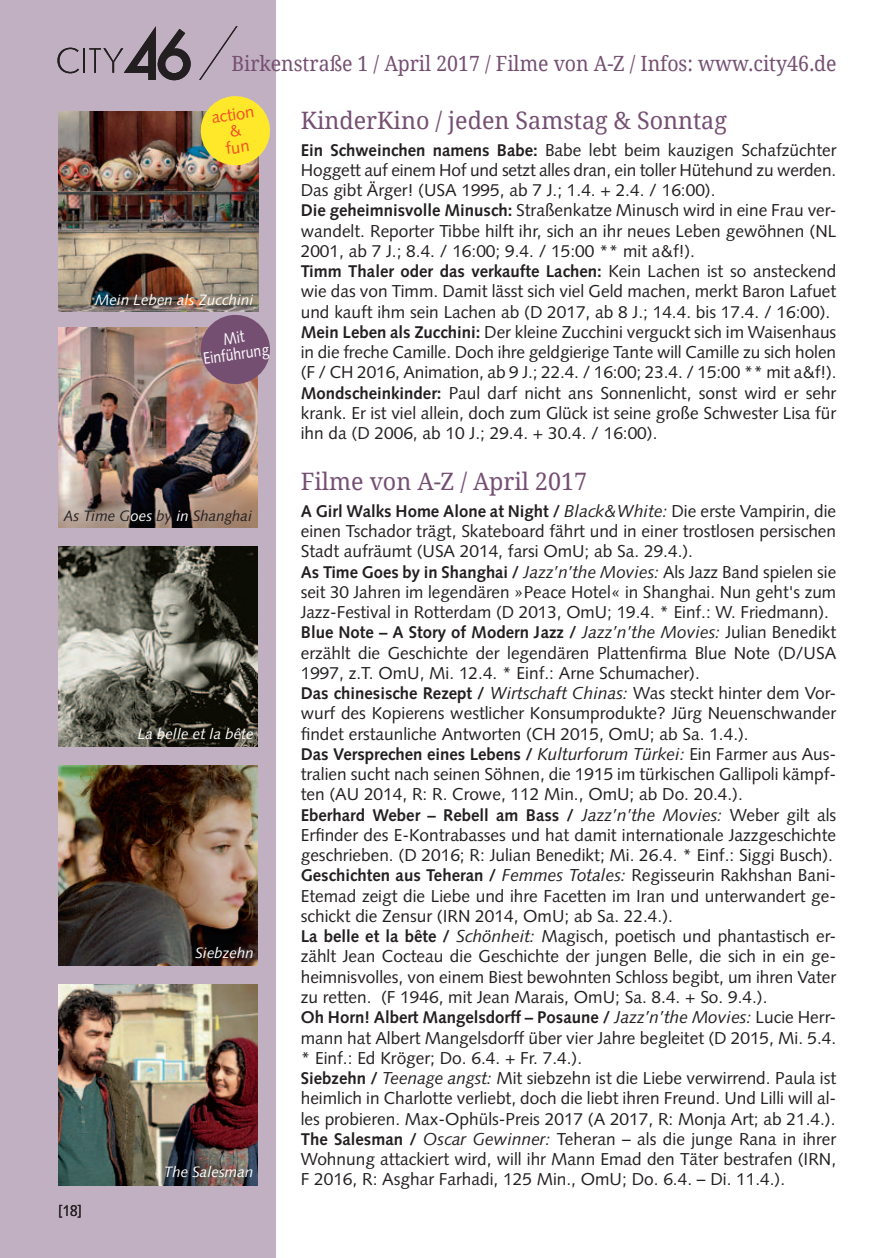
<style>
.page{position:relative;width:893px;height:1258px;background:#fff}
.page>*{position:absolute;margin:0;border:0;box-sizing:border-box;transform-origin:0 0}
.t1{font:24px "Droid Serif";color:#754f72}
.t2{font:21px "Droid Serif";color:#754f72;scale:.93 1}
.t3{font:17.25px/20.2px "Syntax";color:#231f20}
.t4{font:700 16.95px "Syntax";color:#231f20}
.t5{font:16.5px/16.5px "Syntax";color:#fff;text-align:center;scale:.85 1}
.t6{font:16.5px/16.5px "Syntax";color:#f05026;text-align:center}
.t7{font:15.75px "Syntax";color:#231f20;scale:.85 1}
.t8{font:italic 15px "Syntax";color:#fff}
.t9{font:italic 15px "Syntax";color:#231f20}
.s1{font-weight:700;font-size:16.95px}
.s2{font-weight:400;font-size:17.25px}
.s3{font-weight:400;font-style:italic;font-size:17.25px}
.s4{font-style:italic}
.s5{color:#fff}
</style>
<div class="page">
<div style="left:0;top:1px;width:276px;height:1257px;background:#c1b0c2"></div>
<svg style="left:199px;top:26px;width:38px;height:54px"></svg>
<hr style="left:83px;top:48px;width:2px;height:25px;background:#231f20">
<svg style="left:57px;top:48px;width:22px;height:25px"></svg>
<svg style="left:89px;top:26px;width:102px;height:54px"></svg>
<img style="left:58px;top:111px;width:200px;height:201px">
<img style="left:58px;top:984px;width:200px;height:201px">
<img style="left:58px;top:765px;width:200px;height:200px">
<img style="left:58px;top:328px;width:200px;height:200px">
<img style="left:58px;top:546px;width:200px;height:200px">
<svg style="left:198px;top:96px;width:72px;height:72px;background:#e7d34b"></svg>
<svg style="left:198px;top:314px;width:72px;height:72px;background:#88657f"></svg>
<p class="t2" style="left:231px;top:52px;width:652px">Birkenstraße 1 / April 2017 / Filme von A-Z / Infos: www.city46.de</p>
<h1 class="t1" style="left:301px;top:107px;width:427px">KinderKino / jeden Samstag &amp; Sonntag</h1>
<p class="t3" style="left:301px;top:140px;width:537px"><span class="s1">Ein Schweinchen namens Babe:</span> Babe lebt beim kauzigen Schafzüchter Hoggett auf einem Hof und setzt alles dran, ein toller Hütehund zu werden.<br>Das gibt Ärger! (USA 1995, ab 7 J.; 1.4. + 2.4. / 16:00).<br><span class="s1">Die geheimnisvolle Minusch:</span> Straßenkatze Minusch wird in eine Frau ver&shy;wandelt. Reporter Tibbe hilft ihr, sich an ihr neues Leben gewöhnen (NL 2001, ab 7 J.; 8.4. / 16:00; 9.4. / 15:00 ** mit a&amp;f!).</p>
<p class="t4" style="left:301px;top:262px;width:537px">Timm Thaler oder das verkaufte Lachen: <span class="s2">Kein Lachen ist so ansteckend</span></p>
<p class="t3" style="left:301px;top:281px;width:537px">wie das von Timm. Damit lässt sich viel Geld machen, merkt Baron Lafuet und kauft ihm sein Lachen ab (D 2017, ab 8 J.; 14.4. bis 17.4. / 16:00).<br><span class="s1">Mein Leben als Zucchini:</span> Der kleine Zucchini verguckt sich im Waisenhaus in die freche Camille. Doch ihre geldgierige Tante will Camille zu sich holen (F / CH 2016, Animation, ab 9 J.; 22.4. / 16:00; 23.4. / 15:00 ** mit a&amp;f!).<br><span class="s1">Mondscheinkinder:</span> Paul darf nicht ans Sonnenlicht, sonst wird er sehr krank. Er ist viel allein, doch zum Glück ist seine große Schwester Lisa für ihn da (D 2006, ab 10 J.; 29.4. + 30.4. / 16:00).</p>
<h1 class="t1" style="left:301px;top:468px;width:288px">Filme von A-Z / April 2017</h1>
<p class="t4" style="left:301px;top:501px;width:537px">A Girl Walks Home Alone at Night / <span class="s3">Black&amp;White:</span> <span class="s2">Die erste Vampirin, die</span></p>
<p class="t3" style="left:301px;top:521px;width:537px">einen Tschador trägt, Skateboard fährt und in einer trostlosen persischen<br>Stadt aufräumt (USA 2014, farsi OmU; ab Sa. 29.4.).</p>
<p class="t4" style="left:301px;top:562px;width:537px">As Time Goes by in Shanghai / <span class="s3">Jazz’n’the Movies:</span> <span class="s2">Als Jazz Band spielen sie</span></p>
<p class="t3" style="left:301px;top:582px;width:537px">seit 30 Jahren im legendären »Peace Hotel« in Shanghai. Nun geht's zum<br>Jazz-Festival in Rotterdam (D 2013, OmU; 19.4. * Einf.: W. Friedmann).</p>
<p class="t4" style="left:301px;top:623px;width:537px">Blue Note – A Story of Modern Jazz / <span class="s3">Jazz’n’the Movies:</span> <span class="s2">Julian Benedikt</span></p>
<p class="t3" style="left:301px;top:643px;width:537px">erzählt die Geschichte der legendären Plattenfirma Blue Note (D/USA 1997, z.T. OmU, Mi. 12.4. * Einf.: Arne Schumacher).<br><span class="s1">Das chinesische Rezept /</span> <span class="s4">Wirtschaft Chinas:</span> Was steckt hinter dem Vor&shy;wurf des Kopierens westlicher Konsumprodukte? Jürg Neuenschwander findet erstaunliche Antworten (CH 2015, OmU; ab Sa. 1.4.).</p>
<p class="t4" style="left:301px;top:744px;width:537px">Das Versprechen eines Lebens / <span class="s3">Kulturforum Türkei:</span> <span class="s2">Ein Farmer aus Aus-</span></p>
<p class="t3" style="left:301px;top:764px;width:537px">tralien sucht nach seinen Söhnen, die 1915 im türkischen Gallipoli kämpf&shy;ten (AU 2014, R: R. Crowe, 112 Min., OmU; ab Do. 20.4.).</p>
<p class="t4" style="left:301px;top:805px;width:537px">Eberhard Weber – Rebell am Bass / <span class="s3">Jazz’n’the Movies:</span> <span class="s2">Weber gilt als</span></p>
<p class="t3" style="left:301px;top:825px;width:537px">Erfinder des E-Kontrabasses und hat damit internationale Jazzgeschichte geschrieben. (D 2016; R: Julian Benedikt; Mi. 26.4. * Einf.: Siggi Busch).<br><span class="s1">Geschichten aus Teheran /</span> <span class="s4">Femmes Totales:</span> Regisseurin Rakhshan Bani-Etemad zeigt die Liebe und ihre Facetten im Iran und unterwandert ge&shy;schickt die Zensur (IRN 2014, OmU; ab Sa. 22.4.).<br><span class="s1">La belle et la bête /</span> <span class="s4">Schönheit:</span> Magisch, poetisch und phantastisch er&shy;zählt Jean Cocteau die Geschichte der jungen Belle, die sich in ein ge&shy;heimnisvolles, von einem Biest bewohnten Schloss begibt, um ihren Vater zu retten. (F 1946, mit Jean Marais, OmU; Sa. 8.4. + So. 9.4.).</p>
<p class="t4" style="left:301px;top:1007px;width:537px">Oh Horn! Albert Mangelsdorff – Posaune / <span class="s3">Jazz’n’the Movies:</span> <span class="s2">Lucie Herr-</span></p>
<p class="t3" style="left:301px;top:1027px;width:537px">mann hat Albert Mangelsdorff über vier Jahre begleitet (D 2015, Mi. 5.4. * Einf.: Ed Kröger; Do. 6.4. + Fr. 7.4.).<br><span class="s1">Siebzehn /</span> <span class="s4">Teenage angst:</span> Mit siebzehn ist die Liebe verwirrend. Paula ist heimlich in Charlotte verliebt, doch die liebt ihren Freund. Und Lilli will al&shy;les probieren. Max-Ophüls-Preis 2017 (A 2017, R: Monja Art; ab 21.4.).<br><span class="s1">The Salesman /</span> <span class="s4">Oscar Gewinner:</span> Teheran – als die junge Rana in ihrer Wohnung attackiert wird, will ihr Mann Emad den Täter bestrafen (IRN, F 2016, R: Asghar Farhadi, 125 Min., OmU; Do. 6.4. – Di. 11.4.).</p>
<p class="t6" style="left:210px;top:109px;width:45px;rotate:-8deg">action &amp;<br>fun</p>
<p class="t8" style="left:95px;top:291px;width:160px">Mein Leben als Zucchini</p>
<p class="t5" style="left:200px;top:334px;width:79px;rotate:-8deg">Mit<br>Einführung</p>
<p class="t9" style="left:63px;top:507px;width:190px">As Time G<span class="s5">oes</span> by <span class="s5">in</span> Shanghai</p>
<p class="t8" style="left:138px;top:725px;width:117px">La belle et la bête</p>
<p class="t8" style="left:195px;top:944px;width:60px">Siebzehn</p>
<p class="t8" style="left:164px;top:1163px;width:91px">The Salesman</p>
<p class="t7" style="left:58px;top:1201px;width:30px">[18]</p>
</div>
